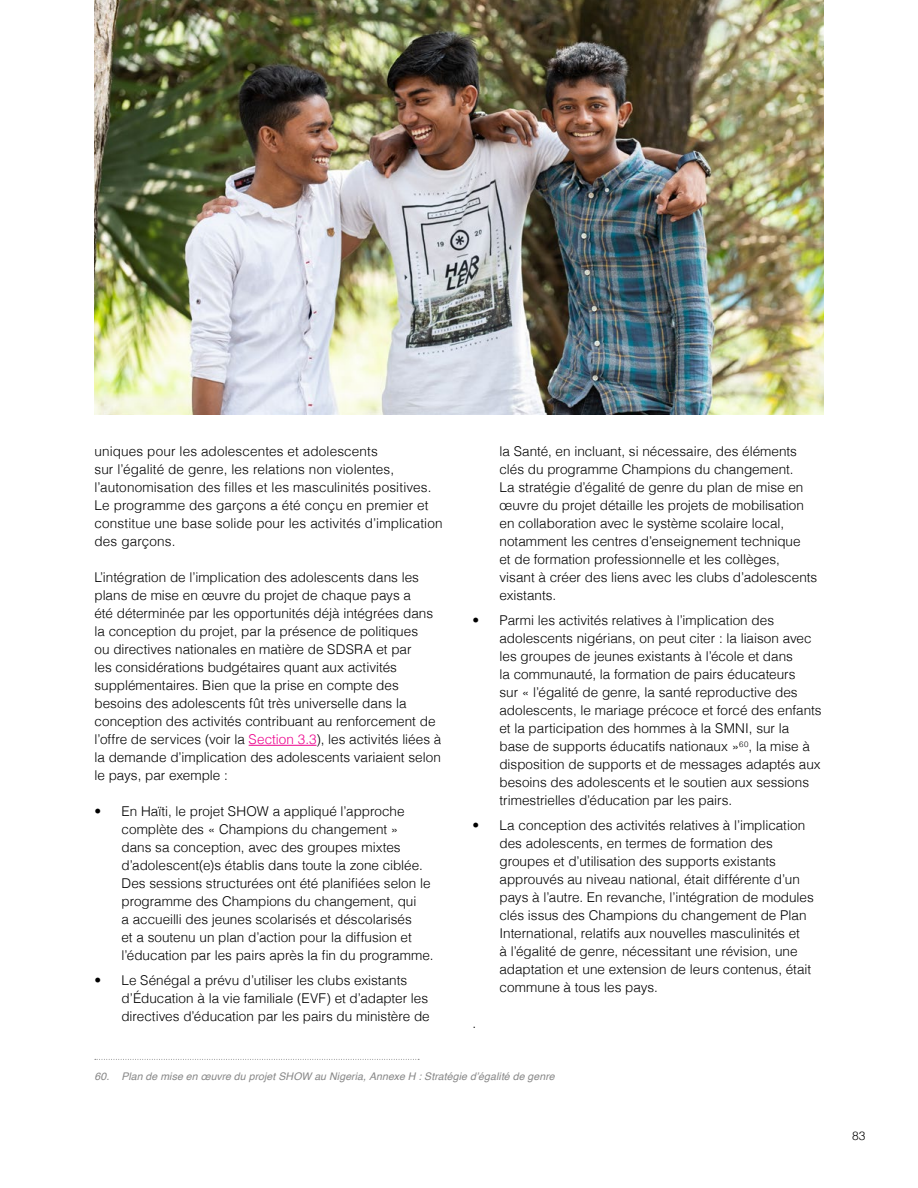
<style>
.page{position:relative;width:918px;height:1188px;background:#fff}
.page>*{position:absolute;margin:0;border:0;box-sizing:border-box;transform-origin:0 0}
.t1{font:300 13.5px/18px "Helvetica";color:#000}
.t2{font:300 12px "Helvetica";color:#000}
.t3{font:italic 10.5px "Helvetica";letter-spacing:.015em;color:#878787}
.s1{color:#ec008c}
</style>
<div class="page">
<hr style="left:249px;top:745px;width:68px;height:1px;background:#ec008c">
<img style="left:94px;top:0;width:730px;height:414px">
<svg style="left:95px;top:1059px;width:324px;height:1px"></svg>
<p class="t1" style="left:94px;top:442px;width:350px">uniques pour les adolescentes et adolescents<br>sur l’égalité de genre, les relations non violentes, l’autonomisation des filles et les masculinités positives.<br>Le programme des garçons a été conçu en premier et constitue une base solide pour les activités d’implication des garçons.</p>
<p class="t1" style="left:94px;top:568px;width:348px">L’intégration de l’implication des adolescents dans les plans de mise en œuvre du projet de chaque pays a<br>été déterminée par les opportunités déjà intégrées dans la conception du projet, par la présence de politiques<br>ou directives nationales en matière de SDSRA et par<br>les considérations budgétaires quant aux activités supplémentaires. Bien que la prise en compte des besoins des adolescents fût très universelle dans la conception des activités contribuant au renforcement de l’offre de services (voir la <span class="s1">Section 3.3</span>), les activités liées à la demande d’implication des adolescents variaient selon le pays, par exemple :</p>
<p class="t1" style="left:122px;top:801px;width:313px;text-indent:-27px">• En Haïti, le projet SHOW a appliqué l’approche complète des « Champions du changement »<br>dans sa conception, avec des groupes mixtes d’adolescent(e)s établis dans toute la zone ciblée.<br>Des sessions structurées ont été planifiées selon le programme des Champions du changement, qui<br>a accueilli des jeunes scolarisés et déscolarisés<br>et a soutenu un plan d’action pour la diffusion et l’éducation par les pairs après la fin du programme.</p>
<p class="t1" style="left:122px;top:970px;width:310px;text-indent:-27px">• Le Sénégal a prévu d’utiliser les clubs existants d’Éducation à la vie familiale (EVF) et d’adapter les directives d’éducation par les pairs du ministère de</p>
<p class="t1" style="left:500px;top:441px;width:319px">la Santé, en incluant, si nécessaire, des éléments clés du programme Champions du changement.<br>La stratégie d’égalité de genre du plan de mise en œuvre du projet détaille les projets de mobilisation en collaboration avec le système scolaire local, notamment les centres d’enseignement technique<br>et de formation professionnelle et les collèges, visant à créer des liens avec les clubs d’adolescents existants.</p>
<p class="t1" style="left:499px;top:610px;width:324px;text-indent:-27px">• Parmi les activités relatives à l’implication des adolescents nigérians, on peut citer : la liaison avec les groupes de jeunes existants à l’école et dans<br>la communauté, la formation de pairs éducateurs<br>sur « l’égalité de genre, la santé reproductive des adolescents, le mariage précoce et forcé des enfants et la participation des hommes à la SMNI, sur la base de supports éducatifs nationaux »<sup>60</sup>, la mise à disposition de supports et de messages adaptés aux besoins des adolescents et le soutien aux sessions trimestrielles d’éducation par les pairs.</p>
<p class="t1" style="left:499px;top:815px;width:316px;text-indent:-27px">• La conception des activités relatives à l’implication des adolescents, en termes de formation des groupes et d’utilisation des supports existants approuvés au niveau national, était différente d’un pays à l’autre. En revanche, l’intégration de modules clés issus des Champions du changement de Plan International, relatifs aux nouvelles masculinités et<br>à l’égalité de genre, nécessitant une révision, une adaptation et une extension de leurs contenus, était commune à tous les pays.</p>
<p class="t1" style="left:472px;top:1013px;width:5px">.</p>
<p class="t3" style="left:94px;top:1068px;width:462px">60. Plan de mise en œuvre du projet SHOW au Nigeria, Annexe H : Stratégie d’égalité de genre</p>
<p class="t2" style="left:852px;top:1126px;width:15px">83</p>
</div>
